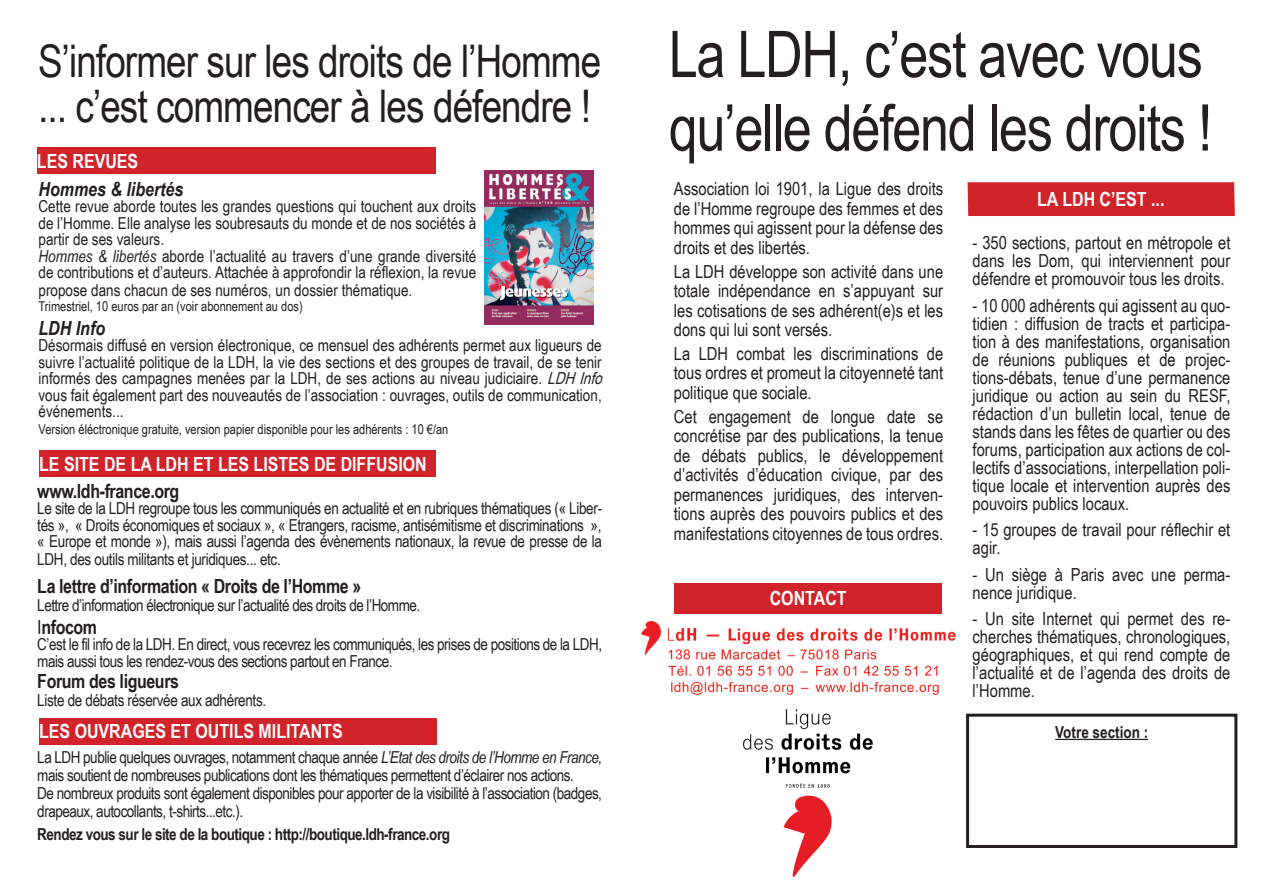
<style>
.page{position:relative;width:1263px;height:893px;background:#fff}
.page>*{position:absolute;margin:0;border:0;box-sizing:border-box;transform-origin:0 0}
.t1{font:64.5px/73.5px "Arial Narrow";letter-spacing:-.02em;color:#231f20}
.t2{font:45px/45px "Arial Narrow";letter-spacing:-.02em;color:#231f20}
.t3{font:700 19.5px "Arial Narrow";color:#fff}
.t4{font:700 19.5px "Arial Narrow";letter-spacing:-.02em;color:#231f20}
.t5{font:italic 700 19.5px "Arial Narrow";color:#231f20}
.t6{font:18px/18px "Arial Narrow";color:#231f20;text-align:justify}
.t7{font:16.5px/16.5px "Arial Narrow";color:#231f20}
.t8{font:16.5px/18px "Arial Narrow";letter-spacing:-.03em;color:#231f20}
.t9{font:16.5px "Arial Narrow";letter-spacing:-.02em;color:#231f20}
.t10{font:700 16.5px "Arial Narrow";letter-spacing:-.03em;color:#231f20}
.t11{font:700 16.5px "Arial Narrow";color:#231f20}
.t12{font:13.5px "Arial Narrow";color:#231f20}
.s1{font-style:italic}
.s2{font-weight:400}
</style>
<div class="page">
<div style="left:967px;top:182px;width:268px;height:34px;background:#d1232a"></div>
<div style="left:674px;top:583px;width:268px;height:30px;background:#d1232a"></div>
<div style="left:37px;top:147px;width:399px;height:27px;background:#d1232a"></div>
<div style="left:39px;top:450px;width:397px;height:27px;background:#d1232a"></div>
<div style="left:39px;top:718px;width:398px;height:26px;background:#d1232a"></div>
<img style="left:485px;top:170px;width:109px;height:154px">
<img style="left:641px;top:622px;width:315px;height:73px">
<hr style="left:1055px;top:739px;width:93px;height:1px;background:#231f20">
<div style="left:966px;top:714px;width:271px;height:134px;border:3px solid #231f20"></div>
<img style="left:743px;top:708px;width:130px;height:169px">
<h2 class="t2" style="left:38px;top:37px;width:565px">S’informer sur les droits de l’Homme ... c’est commencer à les défendre !</h2>
<p class="t3" style="left:37px;top:146px;width:103px">LES REVUES</p>
<p class="t5" style="left:39px;top:174px;width:146px">Hommes &amp; libertés</p>
<p class="t7" style="left:39px;top:198px;width:439px">Cette revue aborde toutes les grandes questions qui touchent aux droits de l’Homme. Elle analyse les soubresauts du monde et de nos sociétés à partir de ses valeurs.<br><span class="s1">Hommes &amp; libertés</span> aborde l’actualité au travers d’une grande diversité de contributions et d’auteurs. Attachée à approfondir la réflexion, la revue</p>
<p class="t7" style="left:39px;top:282px;width:375px">propose dans chacun de ses numéros, un dossier thématique.</p>
<p class="t12" style="left:39px;top:297px;width:266px">Trimestriel, 10 euros par an (voir abonnement au dos)</p>
<p class="t5" style="left:39px;top:313px;width:68px">LDH Info</p>
<p class="t7" style="left:39px;top:337px;width:571px">Désormais diffusé en version électronique, ce mensuel des adhérents permet aux ligueurs de suivre l’actualité politique de la LDH, la vie des sections et des groupes de travail, de se tenir informés des campagnes menées par la LDH, de ses actions au niveau judiciaire. <span class="s1">LDHInfo </span>vous fait également part des nouveautés de l’association : ouvrages, outils de communication, événements...</p>
<p class="t12" style="left:39px;top:419px;width:411px">Version éléctronique gratuite, version papier disponible pour les adhérents : 10 €/an</p>
<p class="t3" style="left:39px;top:449px;width:389px">LE SITE DE LA LDH ET LES LISTES DE DIffUSION</p>
<p class="t4" style="left:37px;top:476px;width:144px">www.ldh-france.org</p>
<p class="t7" style="left:37px;top:500px;width:566px;text-align:justify">Le site de la LDH regroupe tous les communiqués en actualité et en rubriques thématiques (« Liber&shy;tés », « Droits économiques et sociaux », « Etrangers, racisme, antisémitisme et discriminations », « Europe et monde »), mais aussi l’agenda des évènements nationaux, la revue de presse de la</p>
<p class="t9" style="left:37px;top:547px;width:245px">LDH, des outils militants et juridiques... etc.</p>
<p class="t4" style="left:37px;top:572px;width:326px">La lettre d’information « Droits de l’Homme »</p>
<p class="t8" style="left:37px;top:596px;width:384px">Lettre d’information électronique sur l’actualité des droits de l’Homme.</p>
<p class="t4" style="left:37px;top:612px;width:61px"><span class="s2">I</span>nfocom</p>
<p class="t8" style="left:37px;top:636px;width:566px;line-height:16.5px">C’est le fil info de la LDH. En direct, vous recevrez les communiqués, les prises de positions de la LDH, mais aussi tous les rendez-vous des sections partout en France.</p>
<p class="t4" style="left:37px;top:666px;width:143px">Forum des ligueurs</p>
<p class="t9" style="left:37px;top:688px;width:230px">Liste de débats réservée aux adhérents.</p>
<p class="t3" style="left:39px;top:717px;width:305px">LES OUVRAGES ET OUTILS MILITANTS</p>
<p class="t8" style="left:37px;top:748px;width:566px">La LDH publie quelques ouvrages, notamment chaque année <span class="s1">L’Etat des droits de l’Homme en France, </span>mais soutient de nombreuses publications dont les thématiques permettent d’éclairer nos actions.<br>De nombreux produits sont également disponibles pour apporter de la visibilité à l’association (badges, drapeaux, autocollants, t-shirts...etc.).</p>
<p class="t10" style="left:37px;top:821px;width:414px">Rendez vous sur le site de la boutique : http://boutique.ldh-france.org</p>
<h1 class="t1" style="left:669px;top:15px;width:545px">La LDH, c’est avec vous qu’elle défend les droits !</h1>
<p class="t6" style="left:674px;top:179px;width:271px;line-height:19.5px">Association loi 1901, la Ligue des droits de l’Homme regroupe des femmes et des hommes qui agissent pour la défense des droits et des libertés.</p>
<p class="t6" style="left:674px;top:261px;width:271px;line-height:19.5px">La LDH développe son activité dans une totale indépendance en s’appuyant sur les cotisations de ses adhérent(e)s et les dons qui lui sont versés.</p>
<p class="t6" style="left:674px;top:343px;width:271px;line-height:19.5px">La LDH combat les discriminations de tous ordres et promeut la citoyenneté tant politique que sociale.</p>
<p class="t6" style="left:674px;top:406px;width:271px;line-height:19.5px">Cet engagement de longue date se concrétise par des publications, la tenue de débats publics, le développement d’activités d’éducation civique, par des permanences juridiques, des interven&shy;tions auprès des pouvoirs publics et des manifestations citoyennes de tous ordres.</p>
<p class="t3" style="left:770px;top:583px;width:78px">CONTACT</p>
<p class="t3" style="left:1037px;top:185px;width:129px">La LDH C’EST ...</p>
<p class="t6" style="left:972px;top:233px;width:259px">- 350 sections, partout en métropole et dans les Dom, qui interviennent pour défendre et promouvoir tous les droits.</p>
<p class="t6" style="left:972px;top:296px;width:259px">- 10 000 adhérents qui agissent au quo&shy;tidien : diffusion de tracts et participa&shy;tion à des manifestations, organisation de réunions publiques et de projec&shy;tions-débats, tenue d’une permanence juridique ou action au sein du RESF, rédaction d’un bulletin local, tenue de stands dans les fêtes de quartier ou des forums, participation aux actions de col&shy;lectifs d’associations, interpellation poli&shy;tique locale et intervention auprès des pouvoirs publics locaux.</p>
<p class="t6" style="left:972px;top:520px;width:259px">- 15 groupes de travail pour réflechir et agir.</p>
<p class="t6" style="left:972px;top:565px;width:259px">- Un siège à Paris avec une perma&shy;nence juridique.</p>
<p class="t6" style="left:972px;top:609px;width:259px">- Un site Internet qui permet des re&shy;cherches thématiques, chronologiques, géographiques, et qui rend compte de l’actualité et de l’agenda des droits de l’Homme.</p>
<p class="t11" style="left:1055px;top:719px;width:94px">Votre section :</p>
</div>
